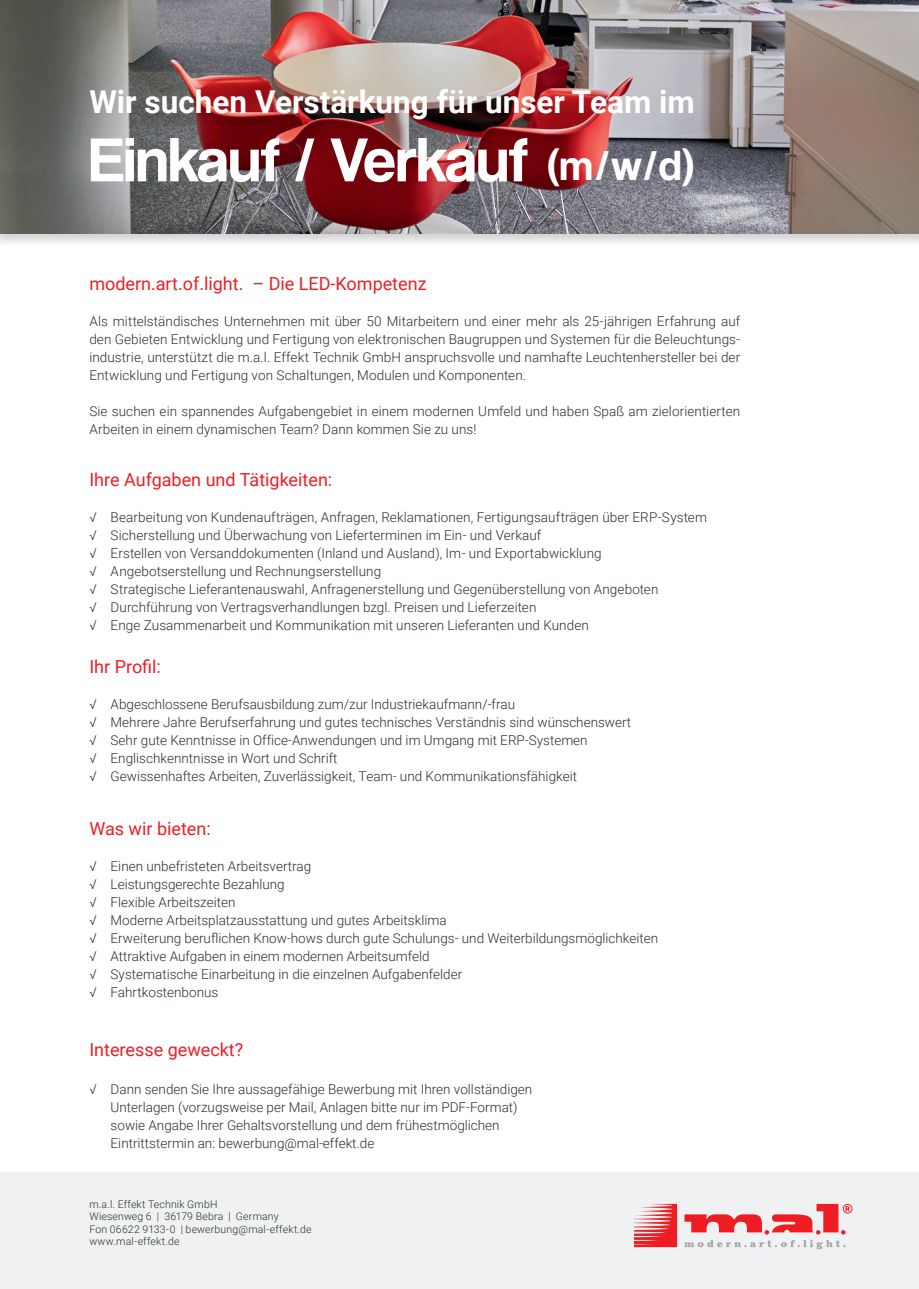
<style>
.page{position:relative;width:919px;height:1289px;background:#fff}
.page>*{position:absolute;margin:0;border:0;box-sizing:border-box;transform-origin:0 0}
.t1{font:64.5px "Coolvetica Rg";color:#fff}
.t2{font:43.5px "Coolvetica Rg";color:#fff}
.t3{font:700 31.5px "Roboto";color:#fff}
.t4{font:18px "Roboto";color:#ee1e25}
.t5{font:300 13.5px/18px "Roboto";color:#27302c}
.t6{font:300 10.5px/12.6px "Roboto";letter-spacing:.015em;color:#27302c}
</style>
<div class="page">
<div style="left:0;top:0;width:918px;height:248px;background:#231f20;opacity:.2"></div>
<img style="left:0;top:0;width:918px;height:234px">
<div style="left:0;top:1171px;width:918px;height:117px;background:#f0f1f2"></div>
<svg style="left:634px;top:1204px;width:43px;height:42px"></svg>
<svg style="left:684px;top:1203px;width:168px;height:46px"></svg>
<p class="t3" style="left:89px;top:80px;width:607px">Wir suchen Verstärkung für unser Team im</p>
<p class="t1" style="left:89px;top:122px;width:440px">Einkauf / Verkauf</p>
<p class="t2" style="left:545px;top:140px;width:152px">(m /w/d)</p>
<p class="t4" style="left:89px;top:271px;width:339px">modern.art.of.light. – Die LED-Kompetenz</p>
<p class="t5" style="left:89px;top:312px;width:652px;text-align:justify">Als mittelständisches Unternehmen mit über 50 Mitarbeitern und einer mehr als 25-jährigen Erfahrung auf den Gebieten Entwicklung und Fertigung von elektronischen Baugruppen und Systemen für die Beleuchtungs&shy;industrie, unterstützt die m.a.l. Effekt Technik GmbH anspruchsvolle und namhafte Leuchtenhersteller bei der Entwicklung und Fertigung von Schaltungen, Modulen und Komponenten.</p>
<p class="t5" style="left:89px;top:402px;width:652px">Sie suchen ein spannendes Aufgabengebiet in einem modernen Umfeld und haben Spaß am zielorientierten<br>Arbeiten in einem dynamischen Team? Dann kommen Sie zu uns!</p>
<p class="t4" style="left:89px;top:466px;width:244px">Ihre Aufgaben und Tätigkeiten:</p>
<p class="t5" style="left:89px;top:507px;width:619px">√ Bearbeitung von Kundenaufträgen, Anfragen, Reklamationen, Fertigungsaufträgen über ERP-System</p>
<p class="t5" style="left:89px;top:525px;width:453px">√ Sicherstellung und Überwachung von Lieferterminen im Ein- und Verkauf</p>
<p class="t5" style="left:89px;top:543px;width:514px">√ Erstellen von Versanddokumenten (Inland und Ausland), Im- und Exportabwicklung</p>
<p class="t5" style="left:89px;top:561px;width:293px">√ Angebotserstellung und Rechnungserstellung</p>
<p class="t5" style="left:89px;top:579px;width:570px">√ Strategische Lieferantenauswahl, Anfragenerstellung und Gegenüberstellung von Angeboten</p>
<p class="t5" style="left:89px;top:597px;width:448px">√ Durchführung von Vertragsverhandlungen bzgl. Preisen und Lieferzeiten</p>
<p class="t5" style="left:89px;top:615px;width:501px">√ Enge Zusammenarbeit und Kommunikation mit unseren Lieferanten und Kunden</p>
<p class="t4" style="left:89px;top:654px;width:73px">Ihr Profil:</p>
<p class="t5" style="left:89px;top:694px;width:543px">√ Abgeschlossene Berufsausbildung zum/zur Industriekaufmann/-frau<br>√ Mehrere Jahre Berufserfahrung und gutes technisches Verständnis sind wünschenswert √ Sehr gute Kenntnisse in Office-Anwendungen und im Umgang mit ERP-Systemen<br>√ Englischkenntnisse in Wort und Schrift<br>√ Gewissenhaftes Arbeiten, Zuverlässigkeit, Team- und Kommunikationsfähigkeit</p>
<p class="t4" style="left:89px;top:815px;width:123px">Was wir bieten:</p>
<p class="t5" style="left:89px;top:856px;width:223px">√ Einen unbefristeten Arbeitsvertrag</p>
<p class="t5" style="left:89px;top:874px;width:197px">√ Leistungsgerechte Bezahlung</p>
<p class="t5" style="left:89px;top:892px;width:148px">√ Flexible Arbeitszeiten</p>
<p class="t5" style="left:89px;top:910px;width:359px">√ Moderne Arbeitsplatzausstattung und gutes Arbeitsklima</p>
<p class="t5" style="left:89px;top:928px;width:570px">√ Erweiterung beruflichen Know-hows durch gute Schulungs- und Weiterbildungsmöglichkeiten</p>
<p class="t5" style="left:89px;top:946px;width:342px">√ Attraktive Aufgaben in einem modernen Arbeitsumfeld</p>
<p class="t5" style="left:89px;top:964px;width:374px">√ Systematische Einarbeitung in die einzelnen Aufgabenfelder</p>
<p class="t5" style="left:89px;top:982px;width:130px">√ Fahrtkostenbonus</p>
<p class="t4" style="left:89px;top:1036px;width:155px">Interesse geweckt?</p>
<p class="t5" style="left:111px;top:1079px;width:423px;text-indent:-21px">√ Dann senden Sie Ihre aussagefähige Bewerbung mit Ihren vollständigen<br>Unterlagen (vorzugsweise per Mail, Anlagen bitte nur im PDF-Format) sowie Angabe Ihrer Gehaltsvorstellung und dem frühestmöglichen</p>
<p class="t5" style="left:111px;top:1133px;width:265px">Eintrittstermin an: bewerbung@mal-effekt.de</p>
<p class="t6" style="left:89px;top:1197px;width:191px">m.a.l. Effekt Technik GmbH<br>Wiesenweg 6 | 36179 Bebra | Germany</p>
<p class="t6" style="left:89px;top:1222px;width:224px">Fon 06622 9133-0 | bewerbung@mal-effekt.de</p>
<p class="t6" style="left:89px;top:1234px;width:92px">www.mal-effekt.de</p>
</div>
